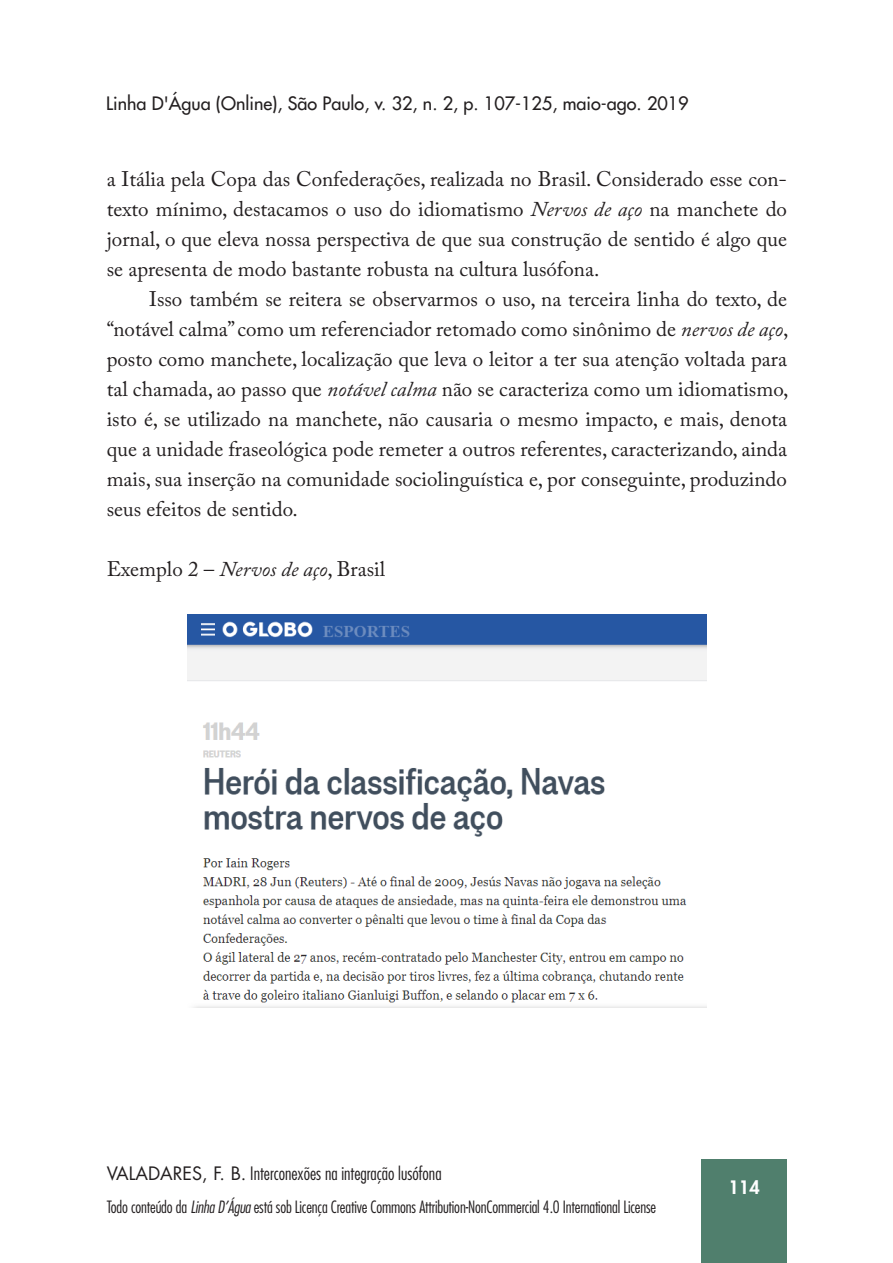
<style>
.page{position:relative;width:893px;height:1263px;background:#fff}
.page>*{position:absolute;margin:0;border:0;box-sizing:border-box;transform-origin:0 0}
._1__texto_corrido{font:21px/30px "Adobe Caslon Pro";color:#231f20;text-align:justify}
.enumeração{font:21px "Adobe Caslon Pro";color:#231f20}
.t1{font:18px "Futura LT";color:#231f20}
.t2{font:300 condensed 18px "Futura LT";color:#231f20}
.t3{font:800 18px "Futura LT";color:#fff}
.t4{font:300 condensed 16.5px "Futura LT";letter-spacing:-.01em;color:#231f20}
.s1{font-style:italic}
.s2{font-weight:400;font-stretch:normal}
</style>
<div class="page">
<div style="left:702px;top:1159px;width:85px;height:104px;background:#507f6d"></div>
<img style="left:187px;top:614px;width:520px;height:394px">
<p class="t1" style="left:106px;top:91px;width:584px">Linha D'Água (Online), São Paulo, v. 32, n. 2, p. 107-125, maio-ago. 2019</p>
<p class="_1__texto_corrido" style="left:107px;top:163px;width:682px">a Itália pela Copa das Confederações, realizada no Brasil. Considerado esse con&shy;texto mínimo, destacamos o uso do idiomatismo <span class="s1">Nervos de aço</span> na manchete do jornal, o que eleva nossa perspectiva de que sua construção de sentido é algo que se apresenta de modo bastante robusta na cultura lusófona.</p>
<p class="_1__texto_corrido" style="left:107px;top:283px;width:683px;text-indent:43px">Isso também se reitera se observarmos o uso, na terceira linha do texto, de “notável calma” como um referenciador retomado como sinônimo de <span class="s1">nervos de aço</span>, posto como manchete, localização que leva o leitor a ter sua atenção voltada para tal chamada, ao passo que <span class="s1">notável calma</span> não se caracteriza como um idiomatismo, isto é, se utilizado na manchete, não causaria o mesmo impacto, e mais, denota que a unidade fraseológica pode remeter a outros referentes, caracterizando, ainda mais, sua inserção na comunidade sociolinguística e, por conseguinte, produzindo seus efeitos de sentido.</p>
<p class="enumeração" style="left:107px;top:556px;width:280px">Exemplo 2 – <span class="s1">Nervos de aço</span>, Brasil</p>
<p class="t2" style="left:107px;top:1162px;width:336px"><span class="s2">VALADARES, F. B.</span> Interconexões na integração lusófona</p>
<p class="t4" style="left:107px;top:1197px;width:551px">Todo conteúdo da <span class="s1">Linha D’Água</span> está sob Licença Creative Commons Attribution-NonCommercial 4.0 International License</p>
<p class="t3" style="left:728px;top:1175px;width:33px">114</p>
</div>
